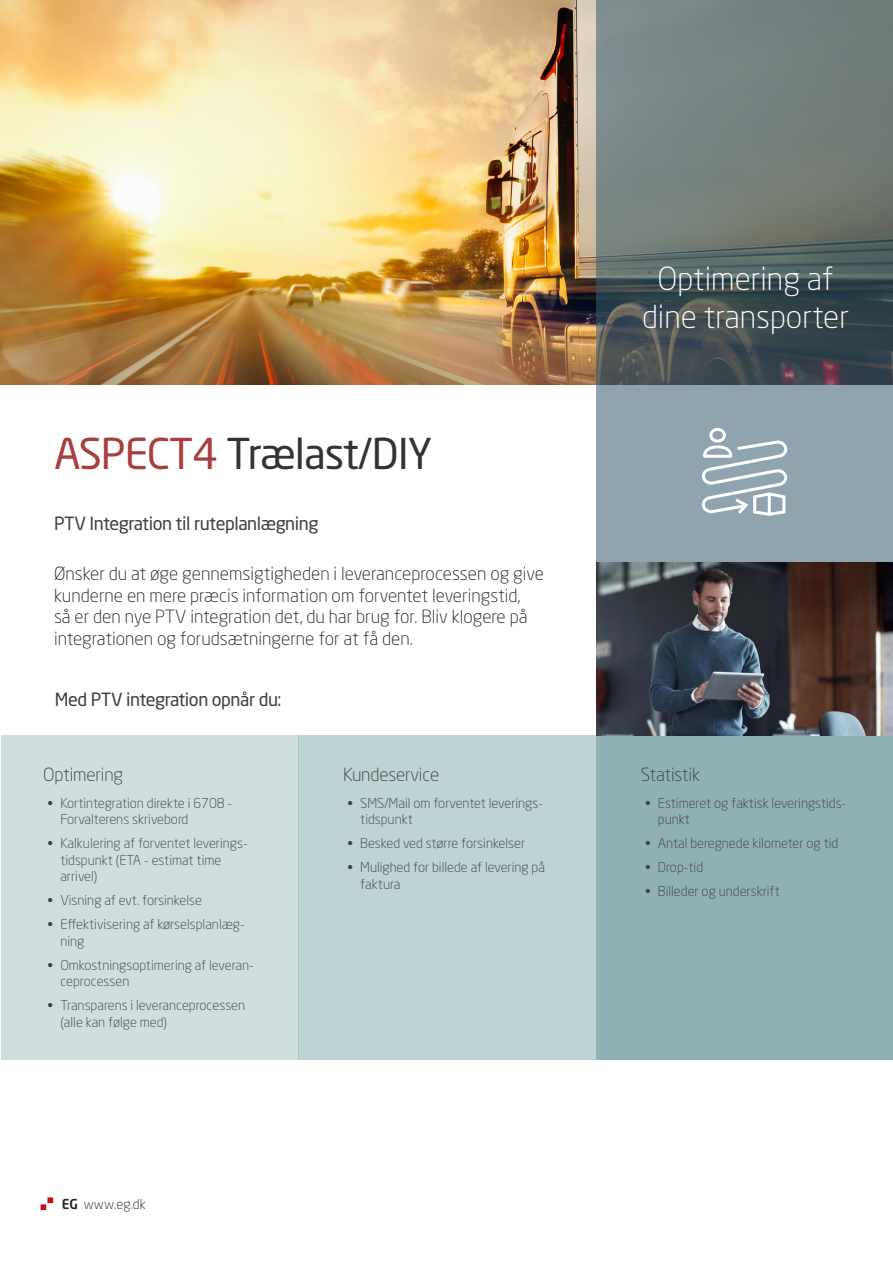
<style>
.page{position:relative;width:893px;height:1263px;background:#fff}
.page>*{position:absolute;margin:0;border:0;box-sizing:border-box;transform-origin:0 0}
.Overskrift{font:42px "Neo Sans Std";letter-spacing:-.025em;color:#323332}
.t1{font:300 31.5px "Neo Sans Std";color:#fff}
.t2{font:300 18px/21.6px "Neo Sans Std";color:#231f20}
.Overskrift-2{font:18px "Neo Sans Std";letter-spacing:-.025em;color:#3e3e3f}
.Brødtekst{font:300 18px "Neo Sans Std";letter-spacing:-.01em;color:#3e3e3f}
.Brød_bullet__faktabo{font:300 13.5px/16.5px "Neo Sans Std";color:#3e3e3f}
.t3{font:300 13.5px "Neo Sans Std";color:#231f20}
.s1{color:#a93f3c}
.s2{font-weight:500}
</style>
<div class="page">
<img style="left:1px;top:1px;width:595px;height:383px">
<svg style="left:596px;top:0;width:297px;height:562px;background:#6f7e80"></svg>
<svg style="left:41px;top:1197px;width:12px;height:13px"></svg>
<div style="left:1px;top:735px;width:297px;height:325px;background:#cfdedf"></div>
<div style="left:298px;top:735px;width:298px;height:325px;background:#bed3d4"></div>
<div style="left:596px;top:735px;width:297px;height:325px;background:#93b6b8"></div>
<img style="left:596px;top:562px;width:297px;height:173px">
<svg style="left:700px;top:426px;width:89px;height:91px"></svg>
<p class="Overskrift" style="left:54px;top:428px;width:380px"><span class="s1">ASPECT4</span> Trælast/DIY</p>
<p class="Overskrift-2" style="left:54px;top:512px;width:266px">PTV Integration til ruteplanlægning</p>
<p class="t2" style="left:54px;top:563px;width:491px">Ønsker du at øge gennemsigtigheden i leveranceprocessen og give kunderne en mere præcis information om forventet leveringstid,<br>så er den nye PTV integration det, du har brug for. Bliv klogere på integrationen og forudsætningerne for at få den.</p>
<p class="Overskrift-2" style="left:55px;top:689px;width:228px">Med PTV integration opnår du:</p>
<p class="Brødtekst" style="left:43px;top:763px;width:81px">Optimering</p>
<p class="Brød_bullet__faktabo" style="left:60px;top:794px;width:173px;text-indent:-13px">• Kortintegration direkte i 6708 -<br>Forvalterens skrivebord</p>
<p class="Brød_bullet__faktabo" style="left:60px;top:835px;width:189px;text-indent:-13px">• Kalkulering af forventet leverings&shy;tidspunkt (ETA - estimat time arrivel)</p>
<p class="Brød_bullet__faktabo" style="left:48px;top:892px;width:156px">• Visning af evt. forsinkelse</p>
<p class="Brød_bullet__faktabo" style="left:60px;top:916px;width:186px;text-indent:-13px">• Effektivisering af kørselsplanlæg&shy;ning</p>
<p class="Brød_bullet__faktabo" style="left:60px;top:956px;width:195px;text-indent:-13px">• Omkostningsoptimering af leveran&shy;ceprocessen</p>
<p class="Brød_bullet__faktabo" style="left:60px;top:997px;width:186px;text-indent:-13px">• Transparens i leveranceprocessen (alle kan følge med)</p>
<p class="Brødtekst" style="left:343px;top:763px;width:98px">Kundeservice</p>
<p class="Brød_bullet__faktabo" style="left:360px;top:794px;width:184px;text-indent:-13px">• SMS/Mail om forventet leverings&shy;tidspunkt</p>
<p class="Brød_bullet__faktabo" style="left:347px;top:835px;width:179px">• Besked ved større forsinkelser</p>
<p class="Brød_bullet__faktabo" style="left:360px;top:859px;width:186px;text-indent:-13px">• Mulighed for billede af levering på faktura</p>
<p class="t3" style="left:62px;top:1196px;width:86px"><span class="s2">EG</span> www.eg.dk</p>
<p class="t1" style="left:658px;top:260px;width:177px">Optimering af</p>
<p class="t1" style="left:642px;top:298px;width:209px">dine transporter</p>
<p class="Brødtekst" style="left:641px;top:763px;width:61px">Statistik</p>
<p class="Brød_bullet__faktabo" style="left:658px;top:794px;width:190px;text-indent:-13px">• Estimeret og faktisk leveringstids&shy;punkt</p>
<p class="Brød_bullet__faktabo" style="left:645px;top:835px;width:195px">• Antal beregnede kilometer og tid</p>
<p class="Brød_bullet__faktabo" style="left:645px;top:859px;width:60px">• Drop-tid</p>
<p class="Brød_bullet__faktabo" style="left:645px;top:883px;width:136px">• Billeder og underskrift</p>
</div>
